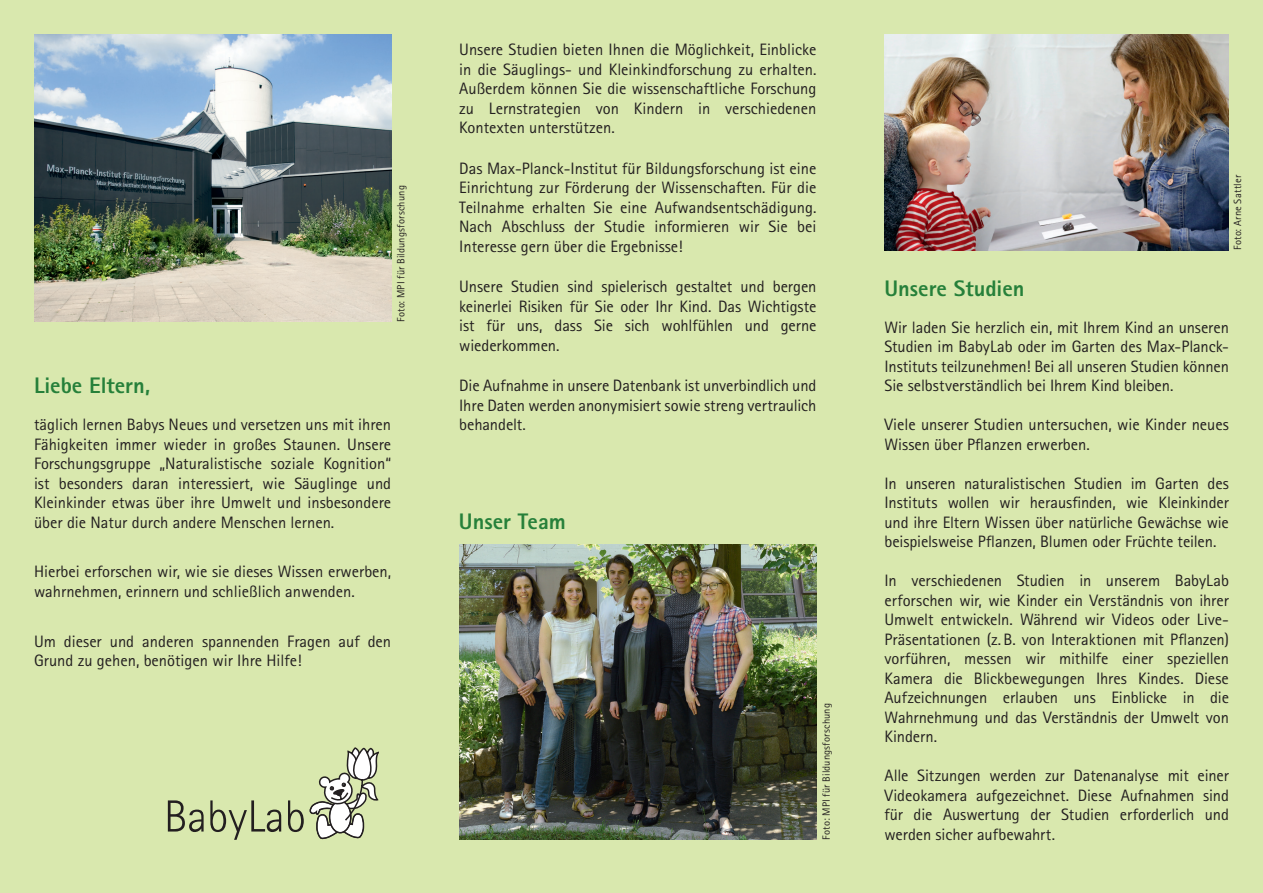
<style>
.page{position:relative;width:1263px;height:893px;background:#d9e8ae}
.page>*{position:absolute;margin:0;border:0;box-sizing:border-box;transform-origin:0 0}
.t1{font:800 22.5px "Agfa Rotis Sans Serif";color:#26803a}
.t2{font:16.5px/19.5px "Agfa Rotis Sans Serif";color:#231f20;text-align:justify}
.t3{font:10.5px "Agfa Rotis Sans Serif";letter-spacing:.015em;color:#231f20}
</style>
<div class="page">
<img style="left:459px;top:544px;width:357px;height:296px">
<img style="left:884px;top:34px;width:345px;height:216px">
<svg style="left:168px;top:800px;width:36px;height:32px"></svg>
<svg style="left:210px;top:800px;width:71px;height:40px"></svg>
<svg style="left:288px;top:747px;width:91px;height:93px"></svg>
<img style="left:34px;top:34px;width:357px;height:288px">
<p class="t3" style="left:395px;top:322px;width:138px;rotate:-90deg">Foto: MPI für Bildungsforschung</p>
<h1 class="t1" style="left:34px;top:371px;width:118px">Liebe Eltern,</h1>
<p class="t2" style="left:34px;top:415px;width:359px">täglich lernen Babys Neues und versetzen uns mit ihren Fähigkeiten immer wieder in großes Staunen. Unsere Forschungsgruppe „Naturalistische soziale Kognition“ ist besonders daran interessiert, wie Säuglinge und Kleinkinder etwas über ihre Umwelt und insbesondere über die Natur durch andere Menschen lernen.</p>
<p class="t2" style="left:34px;top:562px;width:359px">Hierbei erforschen wir, wie sie dieses Wissen erwerben, wahrnehmen, erinnern und schließlich anwenden.</p>
<p class="t2" style="left:34px;top:631px;width:359px">Um dieser und anderen spannenden Fragen auf den<br>Grund zu gehen, benötigen wir Ihre Hilfe!</p>
<p class="t2" style="left:459px;top:40px;width:359px">Unsere Studien bieten Ihnen die Möglichkeit, Einblicke in die Säuglings- und Kleinkindforschung zu erhalten.<br>Außerdem können Sie die wissenschaftliche Forschung zu Lernstrategien von Kindern in verschiedenen Kontexten unterstützen.</p>
<p class="t2" style="left:459px;top:158px;width:359px">Das Max-Planck-Institut für Bildungsforschung ist eine Einrichtung zur Förderung der Wissenschaften. Für die Teilnahme erhalten Sie eine Aufwandsentschädigung.<br>Nach Abschluss der Studie informieren wir Sie bei Interesse gern über die Ergebnisse!</p>
<p class="t2" style="left:459px;top:277px;width:359px">Unsere Studien sind spielerisch gestaltet und bergen keinerlei Risiken für Sie oder Ihr Kind. Das Wichtigste ist für uns, dass Sie sich wohlfühlen und gerne wiederkommen.</p>
<p class="t2" style="left:459px;top:376px;width:359px">Die Aufnahme in unsere Datenbank ist unverbindlich und Ihre Daten werden anonymisiert sowie streng vertraulich behandelt.</p>
<h1 class="t1" style="left:459px;top:507px;width:109px">Unser Team</h1>
<p class="t3" style="left:820px;top:840px;width:138px;rotate:-90deg">Foto: MPI für Bildungsforschung</p>
<p class="t3" style="left:1231px;top:250px;width:76px;rotate:-90deg">Foto: Arne Sattler</p>
<h1 class="t1" style="left:884px;top:274px;width:142px">Unsere Studien</h1>
<p class="t2" style="left:884px;top:317px;width:346px">Wir laden Sie herzlich ein, mit Ihrem Kind an unseren Studien im BabyLab oder im Garten des Max-Planck-Instituts teilzunehmen! Bei all unseren Studien können Sie selbstverständlich bei Ihrem Kind bleiben.</p>
<p class="t2" style="left:884px;top:415px;width:346px">Viele unserer Studien untersuchen, wie Kinder neues<br>Wissen über Pflanzen erwerben.</p>
<p class="t2" style="left:884px;top:473px;width:346px">In unseren naturalistischen Studien im Garten des Instituts wollen wir herausfinden, wie Kleinkinder und ihre Eltern Wissen über natürliche Gewächse wie beispielsweise Pflanzen, Blumen oder Früchte teilen.</p>
<p class="t2" style="left:884px;top:571px;width:346px">In verschiedenen Studien in unserem BabyLab erforschen wir, wie Kinder ein Verständnis von ihrer Umwelt entwickeln. Während wir Videos oder Live-Präsentationen (z.B. von Interaktionen mit Pflanzen) vorführen, messen wir mithilfe einer speziellen Kamera die Blickbewegungen Ihres Kindes. Diese Aufzeichnungen erlauben uns Einblicke in die Wahrnehmung und das Verständnis der Umwelt von Kindern.</p>
<p class="t2" style="left:884px;top:766px;width:346px">Alle Sitzungen werden zur Datenanalyse mit einer Videokamera aufgezeichnet. Diese Aufnahmen sind für die Auswertung der Studien erforderlich und werden sicher aufbewahrt.</p>
</div>
